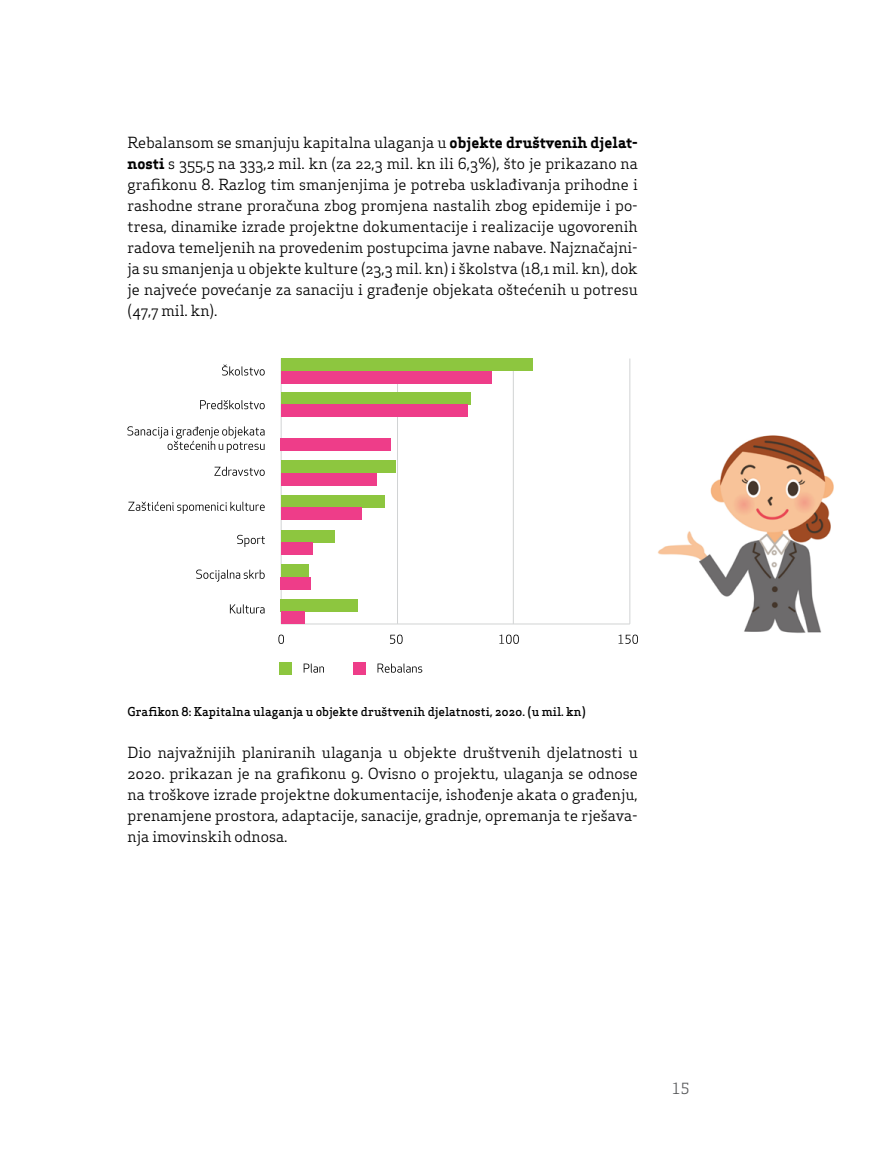
<style>
.page{position:relative;width:893px;height:1170px;background:#fff}
.page>*{position:absolute;margin:0;border:0;box-sizing:border-box;transform-origin:0 0}
.t1{font:15px/21px "Apex Serif";color:#000;text-align:justify}
.t2{font:15px "Apex Serif";color:#58595b}
.t3{font:500 12px "Apex Serif";color:#000}
.s1{font-weight:700}
</style>
<div class="page">
<hr style="left:281px;top:358px;width:1px;height:266px;background:#d1d3d4">
<hr style="left:281px;top:623px;width:349px;height:1px;background:#d1d3d4">
<hr style="left:397px;top:358px;width:1px;height:266px;background:#d1d3d4">
<hr style="left:513px;top:358px;width:1px;height:266px;background:#d1d3d4">
<hr style="left:630px;top:358px;width:1px;height:266px;background:#d1d3d4">
<img style="left:658px;top:435px;width:176px;height:198px">
<svg style="left:214px;top:466px;width:51px;height:10px"></svg>
<svg style="left:390px;top:634px;width:13px;height:9px"></svg>
<svg style="left:499px;top:634px;width:20px;height:9px"></svg>
<svg style="left:618px;top:634px;width:20px;height:9px"></svg>
<svg style="left:278px;top:634px;width:6px;height:9px"></svg>
<svg style="left:230px;top:604px;width:35px;height:9px"></svg>
<svg style="left:127px;top:426px;width:138px;height:27px"></svg>
<svg style="left:237px;top:535px;width:28px;height:12px"></svg>
<svg style="left:128px;top:501px;width:137px;height:12px"></svg>
<svg style="left:196px;top:569px;width:69px;height:12px"></svg>
<svg style="left:378px;top:663px;width:44px;height:9px"></svg>
<div style="left:353px;top:661px;width:13px;height:13px;background:#ee3d89"></div>
<svg style="left:304px;top:663px;width:20px;height:9px"></svg>
<div style="left:279px;top:661px;width:13px;height:13px;background:#8dc63f"></div>
<div style="left:281px;top:599px;width:77px;height:12px;background:#8dc63f"></div>
<div style="left:281px;top:564px;width:28px;height:13px;background:#8dc63f"></div>
<div style="left:281px;top:530px;width:54px;height:12px;background:#8dc63f"></div>
<div style="left:281px;top:495px;width:104px;height:13px;background:#8dc63f"></div>
<div style="left:281px;top:460px;width:115px;height:13px;background:#8dc63f"></div>
<div style="left:281px;top:611px;width:23px;height:13px;background:#ee3d89"></div>
<div style="left:281px;top:577px;width:30px;height:12px;background:#ee3d89"></div>
<div style="left:281px;top:542px;width:31px;height:12px;background:#ee3d89"></div>
<div style="left:281px;top:507px;width:81px;height:13px;background:#ee3d89"></div>
<div style="left:281px;top:473px;width:96px;height:12px;background:#ee3d89"></div>
<div style="left:281px;top:438px;width:110px;height:13px;background:#ee3d89"></div>
<svg style="left:200px;top:400px;width:65px;height:9px"></svg>
<svg style="left:222px;top:364px;width:43px;height:11px"></svg>
<div style="left:281px;top:392px;width:189px;height:13px;background:#8dc63f"></div>
<div style="left:281px;top:404px;width:186px;height:13px;background:#ee3d89"></div>
<div style="left:281px;top:358px;width:252px;height:13px;background:#8dc63f"></div>
<div style="left:281px;top:371px;width:210px;height:12px;background:#ee3d89"></div>
<p class="t1" style="left:128px;top:132px;width:512px">Rebalansom se smanjuju kapitalna ulaganja u <span class="s1">objekte društvenih djelat&shy;nosti</span> s 355,5 na 333,2 mil. kn (za 22,3 mil. kn ili 6,3%), što je prikazano na grafikonu 8. Razlog tim smanjenjima je potreba usklađivanja prihodne i rashodne strane proračuna zbog promjena nastalih zbog epidemije i po&shy;tresa, dinamike izrade projektne dokumentacije i realizacije ugovorenih radova temeljenih na provedenim postupcima javne nabave. Najznačajni&shy;ja su smanjenja u objekte kulture (23,3 mil. kn) i školstva (18,1 mil. kn), dok je najveće povećanje za sanaciju i građenje objekata oštećenih u potresu (47,7 mil. kn).</p>
<p class="t3" style="left:128px;top:703px;width:460px">Grafikon 8: Kapitalna ulaganja u objekte društvenih djelatnosti, 2020. (u mil. kn)</p>
<p class="t1" style="left:128px;top:741px;width:512px">Dio najvažnijih planiranih ulaganja u objekte društvenih djelatnosti u 2020. prikazan je na grafikonu 9. Ovisno o projektu, ulaganja se odnose na troškove izrade projektne dokumentacije, ishođenje akata o građenju, prenamjene prostora, adaptacije, sanacije, gradnje, opremanja te rješava&shy;nja imovinskih odnosa.</p>
<p class="t2" style="left:672px;top:1078px;width:19px">15</p>
</div>
